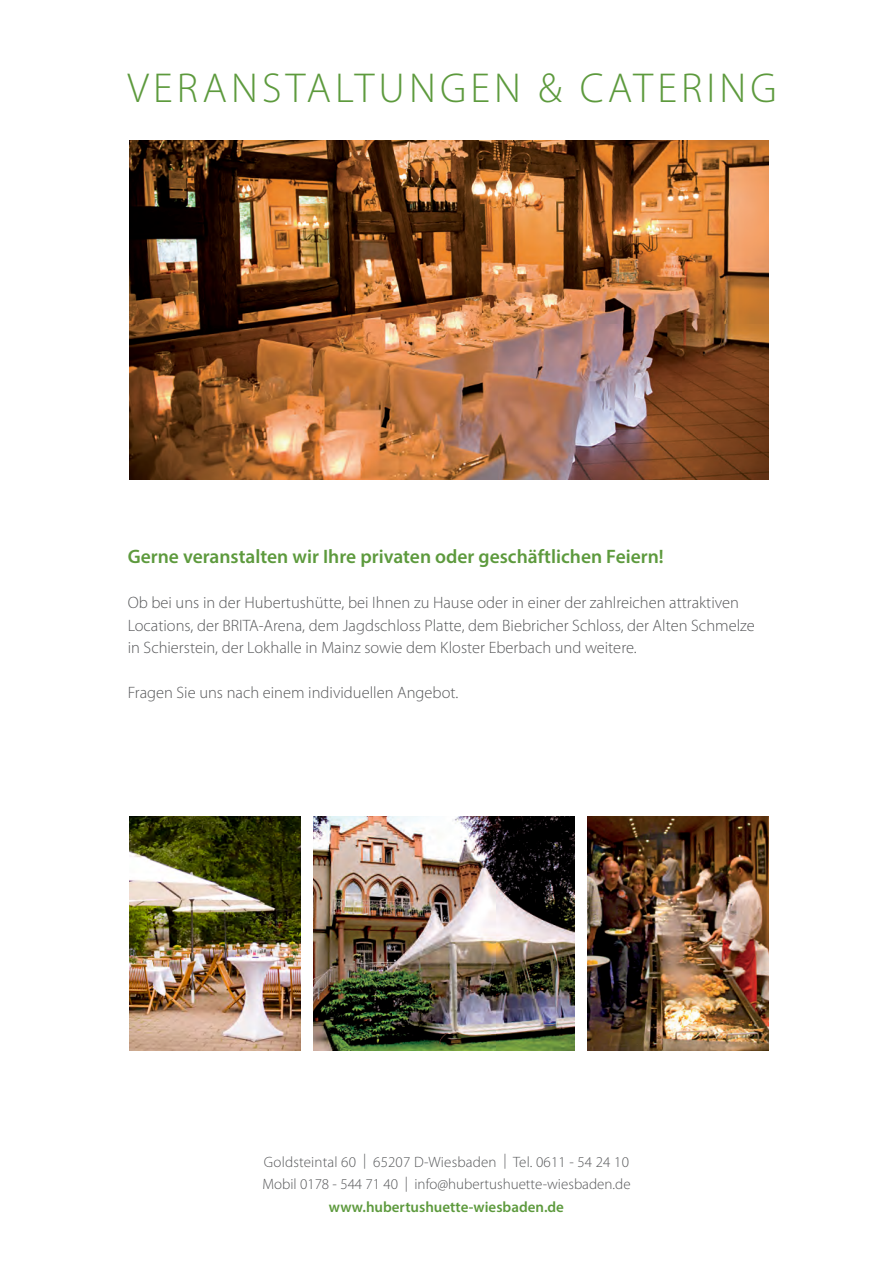
<style>
.page{position:relative;width:893px;height:1263px;background:#fff}
.page>*{position:absolute;margin:0;border:0;box-sizing:border-box;transform-origin:0 0}
.t1{font:300 42px "Myriad Pro";letter-spacing:.1em;color:#5d9a3d}
.t2{font:600 19.5px "Myriad Pro";color:#5d9a3d}
.t3{font:300 16.5px "Myriad Pro";color:#57585a}
.t4{font:300 15px "Myriad Pro";color:#57585a}
.t5{font:600 15px "Myriad Pro";color:#5d9a3d}
</style>
<div class="page">
<img style="left:587px;top:816px;width:181px;height:234px">
<img style="left:313px;top:816px;width:261px;height:234px">
<img style="left:129px;top:816px;width:172px;height:234px">
<img style="left:129px;top:141px;width:639px;height:338px">
<p class="t1" style="left:128px;top:62px;width:651px">VERANSTALTUNGEN &amp; CATERING</p>
<p class="t2" style="left:128px;top:544px;width:538px">Gerne veranstalten wir Ihre privaten oder geschäftlichen Feiern!</p>
<p class="t3" style="left:128px;top:593px;width:613px">Ob bei uns in der Hubertushütte, bei Ihnen zu Hause oder in einer der zahlreichen attraktiven</p>
<p class="t3" style="left:128px;top:615px;width:628px">Locations, der BRITA-Arena, dem Jagdschloss Platte, dem Biebricher Schloss, der Alten Schmelze</p>
<p class="t3" style="left:128px;top:638px;width:510px">in Schierstein, der Lokhalle in Mainz sowie dem Kloster Eberbach und weitere.</p>
<p class="t3" style="left:128px;top:683px;width:332px">Fragen Sie uns nach einem individuellen Angebot.</p>
<p class="t4" style="left:264px;top:1153px;width:366px">Goldsteintal 60 | 65207 D-Wiesbaden | Tel. 0611 - 54 24 10</p>
<p class="t4" style="left:262px;top:1175px;width:370px">Mobil 0178 - 544 71 40 | info@hubertushuette-wiesbaden.de</p>
<p class="t5" style="left:329px;top:1197px;width:237px">www.hubertushuette-wiesbaden.de</p>
</div>
